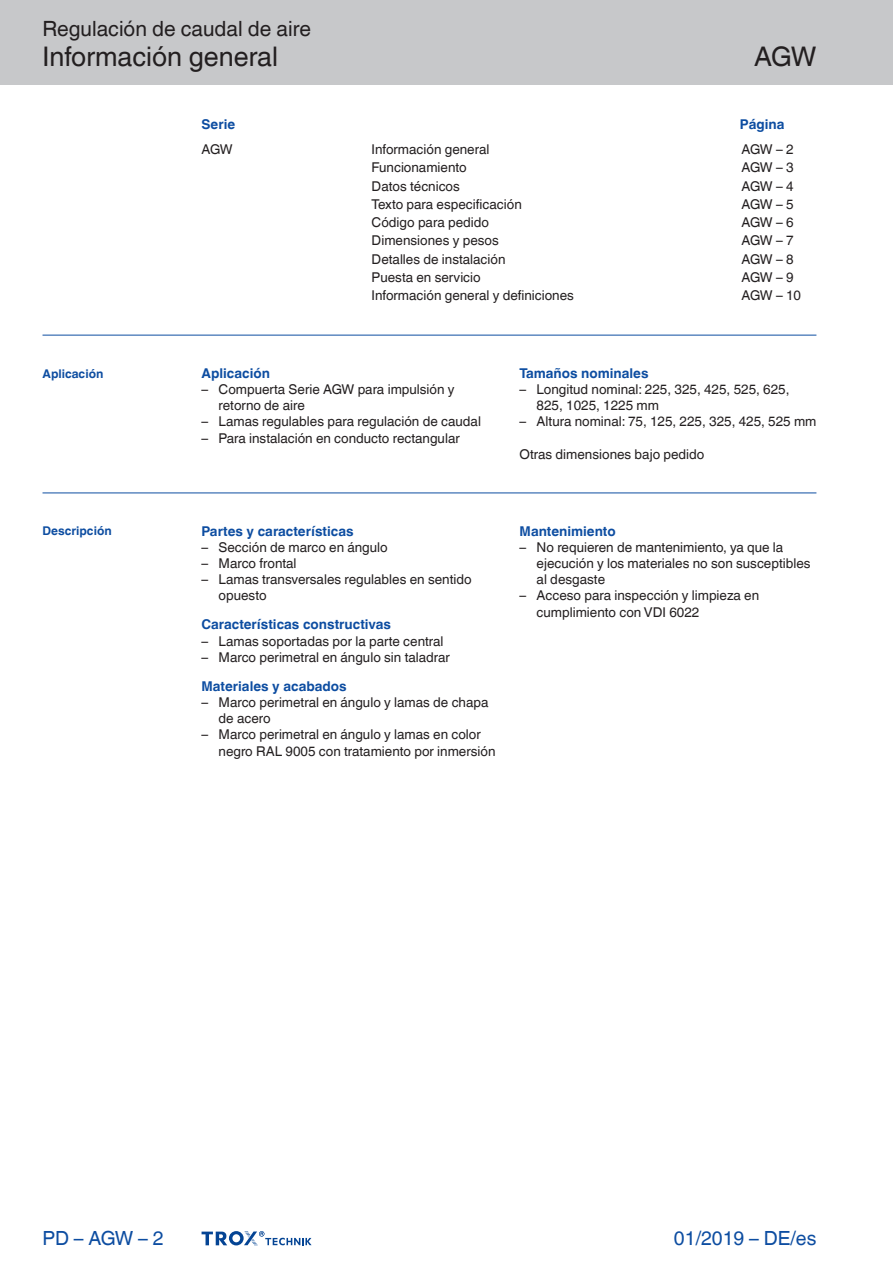
<style>
.page{position:relative;width:893px;height:1263px;background:#fff}
.page>*{position:absolute;margin:0;border:0;box-sizing:border-box;transform-origin:0 0}
.Navigation_2{font:27px "TROX Helvetica";color:#231f20}
.Navigation_3{font:27px "TROX Helvetica";color:#231f20}
.Navigation_1{font:21px "TROX Helvetica";color:#231f20}
.date{font:19.5px "TROX Helvetica";color:#0d4da1}
.pagina_li-re{font:19.5px "TROX Helvetica";color:#0d4da1}
.descr_txt_section_li{font:13.5px/16.2px "TROX Helvetica";color:#231f20}
.Standard_oben_links{font:13.5px "TROX Helvetica";color:#231f20}
.descr_txt_section_ti{font:700 13.5px "TROX Helvetica";color:#0d4da1}
.descr_txt_section_pa{font:13.5px "TROX Helvetica";color:#231f20}
.Standard_oben_links-2{font:700 13.5px "TROX Helvetica";color:#0d4da1}
.marg_title_blue{font:700 12px "TROX Helvetica";color:#0d4da1}
</style>
<div class="page">
<div style="left:0;top:0;width:893px;height:85px;background:#c7c8ca"></div>
<hr style="left:43px;top:335px;width:773px;height:1px;background:#0d4da1">
<hr style="left:43px;top:492px;width:773px;height:1px;background:#0d4da1">
<svg style="left:202px;top:1231px;width:110px;height:15px"></svg>
<p class="Navigation_1" style="left:43px;top:17px;width:270px">Regulación de caudal de aire</p>
<p class="Navigation_2" style="left:43px;top:41px;width:237px">Información general</p>
<p class="Navigation_3" style="left:754px;top:41px;width:64px">AGW</p>
<p class="marg_title_blue" style="left:43px;top:366px;width:62px">Aplicación</p>
<p class="marg_title_blue" style="left:43px;top:524px;width:71px">Descripción</p>
<p class="Standard_oben_links-2" style="left:740px;top:116px;width:46px">Página</p>
<p class="Standard_oben_links-2" style="left:202px;top:116px;width:35px">Serie</p>
<p class="Standard_oben_links" style="left:202px;top:142px;width:33px">AGW</p>
<p class="Standard_oben_links" style="left:372px;top:142px;width:119px">Información general</p>
<p class="Standard_oben_links" style="left:742px;top:142px;width:54px">AGW – 2</p>
<p class="Standard_oben_links" style="left:372px;top:160px;width:97px">Funcionamiento</p>
<p class="Standard_oben_links" style="left:742px;top:160px;width:54px">AGW – 3</p>
<p class="Standard_oben_links" style="left:372px;top:178px;width:90px">Datos técnicos</p>
<p class="Standard_oben_links" style="left:742px;top:178px;width:54px">AGW – 4</p>
<p class="Standard_oben_links" style="left:372px;top:196px;width:152px">Texto para especificación</p>
<p class="Standard_oben_links" style="left:742px;top:196px;width:54px">AGW – 5</p>
<p class="Standard_oben_links" style="left:372px;top:215px;width:119px">Código para pedido</p>
<p class="Standard_oben_links" style="left:742px;top:215px;width:54px">AGW – 6</p>
<p class="Standard_oben_links" style="left:372px;top:233px;width:129px">Dimensiones y pesos</p>
<p class="Standard_oben_links" style="left:742px;top:233px;width:54px">AGW – 7</p>
<p class="Standard_oben_links" style="left:372px;top:251px;width:135px">Detalles de instalación</p>
<p class="Standard_oben_links" style="left:742px;top:251px;width:54px">AGW – 8</p>
<p class="Standard_oben_links" style="left:372px;top:269px;width:111px">Puesta en servicio</p>
<p class="Standard_oben_links" style="left:742px;top:269px;width:54px">AGW – 9</p>
<p class="Standard_oben_links" style="left:372px;top:287px;width:204px">Información general y definiciones</p>
<p class="Standard_oben_links" style="left:742px;top:287px;width:61px">AGW – 10</p>
<p class="descr_txt_section_ti" style="left:202px;top:365px;width:70px">Aplicación</p>
<p class="descr_txt_section_li" style="left:219px;top:381px;width:238px;text-indent:-17px">– Compuerta Serie AGW para impulsión y retorno de aire</p>
<p class="descr_txt_section_li" style="left:202px;top:414px;width:281px">– Lamas regulables para regulación de caudal</p>
<p class="descr_txt_section_li" style="left:202px;top:430px;width:260px">– Para instalación en conducto rectangular</p>
<p class="descr_txt_section_ti" style="left:520px;top:365px;width:130px">Tamaños nominales</p>
<p class="descr_txt_section_li" style="left:537px;top:381px;width:254px;text-indent:-17px">– Longitud nominal: 225, 325, 425, 525, 625,<br>825, 1025, 1225 mm</p>
<p class="descr_txt_section_li" style="left:520px;top:414px;width:298px">– Altura nominal: 75, 125, 225, 325, 425, 525 mm</p>
<p class="descr_txt_section_pa" style="left:520px;top:446px;width:186px">Otras dimensiones bajo pedido</p>
<p class="descr_txt_section_ti" style="left:202px;top:523px;width:154px">Partes y características</p>
<p class="descr_txt_section_li" style="left:202px;top:539px;width:188px">– Sección de marco en ángulo</p>
<p class="descr_txt_section_li" style="left:202px;top:555px;width:97px">– Marco frontal</p>
<p class="descr_txt_section_li" style="left:219px;top:571px;width:255px;text-indent:-17px">– Lamas transversales regulables en sentido opuesto</p>
<p class="descr_txt_section_ti" style="left:202px;top:617px;width:191px">Características constructivas</p>
<p class="descr_txt_section_li" style="left:202px;top:633px;width:243px">– Lamas soportadas por la parte central</p>
<p class="descr_txt_section_li" style="left:202px;top:649px;width:250px">– Marco perimetral en ángulo sin taladrar</p>
<p class="descr_txt_section_ti" style="left:202px;top:678px;width:147px">Materiales y acabados</p>
<p class="descr_txt_section_li" style="left:219px;top:694px;width:271px;text-indent:-17px">– Marco perimetral en ángulo y lamas de chapa de acero</p>
<p class="descr_txt_section_li" style="left:219px;top:726px;width:278px;text-indent:-17px">– Marco perimetral en ángulo y lamas en color negro RAL 9005 con tratamiento por inmersión</p>
<p class="descr_txt_section_ti" style="left:520px;top:523px;width:98px">Mantenimiento</p>
<p class="descr_txt_section_li" style="left:537px;top:539px;width:275px;text-indent:-17px">– No requieren de mantenimiento, ya que la ejecución y los materiales no son susceptibles al desgaste</p>
<p class="descr_txt_section_li" style="left:537px;top:588px;width:224px;text-indent:-17px">– Acceso para inspección y limpieza en cumplimiento con VDI 6022</p>
<p class="pagina_li-re" style="left:43px;top:1227px;width:123px">PD – AGW – 2</p>
<p class="date" style="left:674px;top:1227px;width:144px">01/2019 – DE/es</p>
</div>
